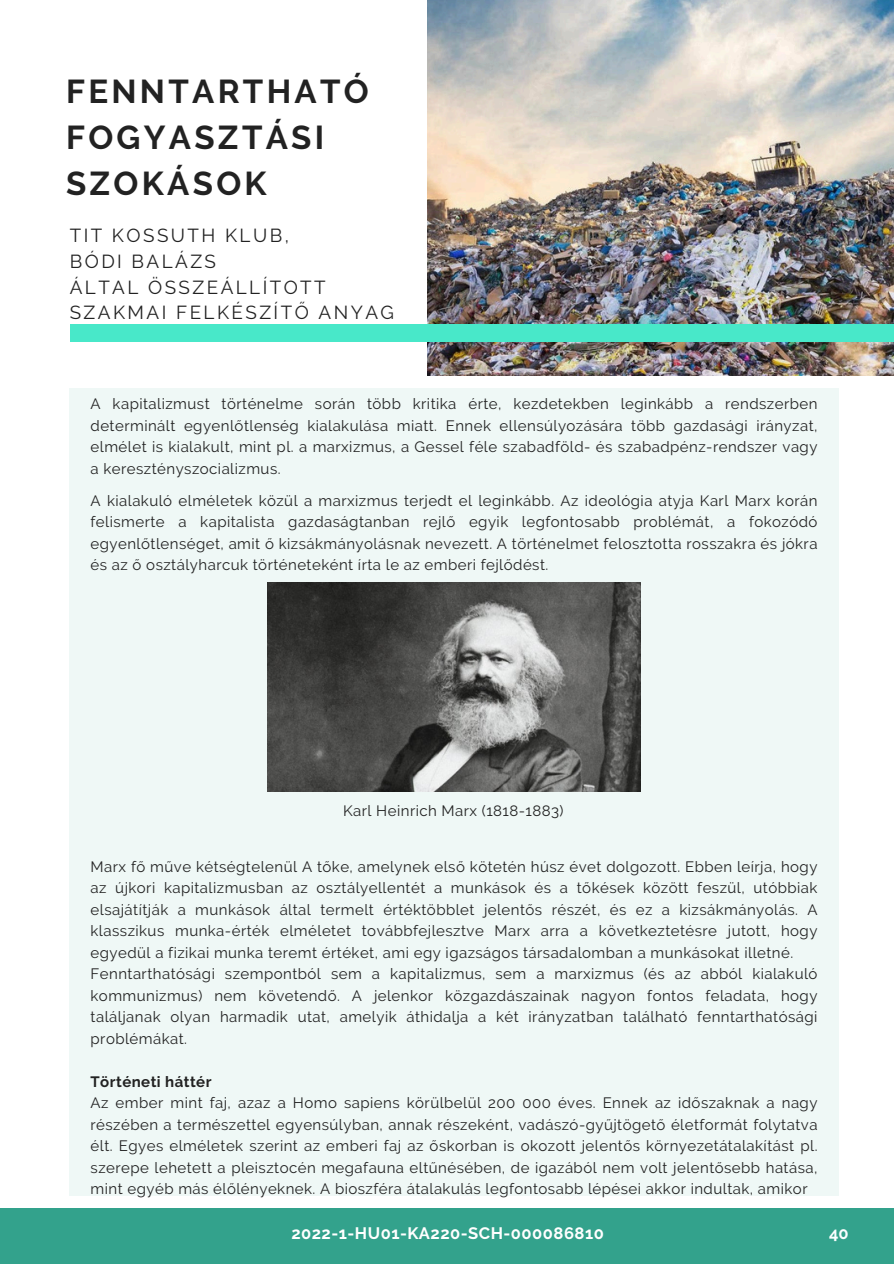
<style>
.page{position:relative;width:894px;height:1264px;background:#fff}
.page>*{position:absolute;margin:0;border:0;box-sizing:border-box;transform-origin:0 0}
.t1{font:700 33px/46.2px "Raleway";letter-spacing:.1em;color:#222}
.t2{font:18.75px/25.8px "Raleway";letter-spacing:.13em;color:#222}
.t3{font:700 16.5px "Raleway";letter-spacing:.03em;color:#fff}
.t4{font:700 16.5px "Raleway";color:#fbfeff}
.t5{font:15px/21.5px "Raleway";letter-spacing:.03em;color:#222;text-align:justify}
.t6{font:700 15px "Raleway";letter-spacing:.03em;color:#222}
</style>
<div class="page">
<img style="left:427px;top:0;width:465px;height:376px">
<div style="left:70px;top:324px;width:823px;height:17px;background:#48e8c9"></div>
<div style="left:0;top:1208px;width:893px;height:55px;background:#33a28c"></div>
<div style="left:70px;top:388px;width:768px;height:807px;background:#eff8f6"></div>
<img style="left:267px;top:582px;width:373px;height:209px">
<p class="t1" style="left:66px;top:68px;width:304px">FENNTARTHATÓ<br>FOGYASZTÁSI<br>SZOKÁSOK</p>
<p class="t2" style="left:70px;top:222px;width:326px">TIT KOSSUTH KLUB,<br>BÓDI BALÁZS<br>ÁLTAL ÖSSZEÁLLÍTOTT<br>SZAKMAI FELKÉSZÍTŐ ANYAG</p>
<h1 class="t5" style="left:91px;top:393px;width:728px">A kapitalizmust történelme során több kritika érte, kezdetekben leginkább a rendszerben determinált egyenlőtlenség kialakulása miatt. Ennek ellensúlyozására több gazdasági irányzat, elmélet is kialakult, mint pl. a marxizmus, a Gessel féle szabadföld- és szabadpénz-rendszer vagy a keresztényszocializmus.</h1>
<h2 class="t5" style="left:91px;top:490px;width:728px">A kialakuló elméletek közül a marxizmus terjedt el leginkább. Az ideológia atyja Karl Marx korán felismerte a kapitalista gazdaságtanban rejlő egyik legfontosabb problémát, a fokozódó egyenlőtlenséget, amit ő kizsákmányolásnak nevezett. A történelmet felosztotta rosszakra és jókra és az ő osztályharcuk történeteként írta le az emberi fejlődést.</h2>
<p class="t5" style="left:343px;top:799px;width:222px">Karl Heinrich Marx (1818-1883)</p>
<p class="t5" style="left:91px;top:855px;width:728px">Marx fő műve kétségtelenül A tőke, amelynek első kötetén húsz évet dolgozott. Ebben leírja, hogy az újkori kapitalizmusban az osztályellentét a munkások és a tőkések között feszül, utóbbiak elsajátítják a munkások által termelt értéktöbblet jelentős részét, és ez a kizsákmányolás. A klasszikus munka-érték elméletet továbbfejlesztve Marx arra a következtetésre jutott, hogy egyedül a fizikai munka teremt értéket, ami egy igazságos társadalomban a munkásokat illetné.</p>
<p class="t5" style="left:91px;top:963px;width:728px">Fenntarthatósági szempontból sem a kapitalizmus, sem a marxizmus (és az abból kialakuló kommunizmus) nem követendő. A jelenkor közgazdászainak nagyon fontos feladata, hogy találjanak olyan harmadik utat, amelyik áthidalja a két irányzatban található fenntarthatósági problémákat.</p>
<p class="t6" style="left:91px;top:1072px;width:122px">Történeti háttér</p>
<p class="t5" style="left:91px;top:1092px;width:728px">Az ember mint faj, azaz a Homo sapiens körülbelül 200 000 éves. Ennek az időszaknak a nagy részében a természettel egyensúlyban, annak részeként, vadászó-gyűjtögető életformát folytatva élt. Egyes elméletek szerint az emberi faj az őskorban is okozott jelentős környezetátalakítást pl. szerepe lehetett a pleisztocén megafauna eltűnésében, de igazából nem volt jelentősebb hatása, mint egyéb más élőlényeknek. A bioszféra átalakulás legfontosabb lépései akkor indultak, amikor</p>
<p class="t3" style="left:291px;top:1223px;width:314px">2022-1-HU01-KA220-SCH-000086810</p>
<p class="t4" style="left:828px;top:1223px;width:21px">40</p>
</div>
